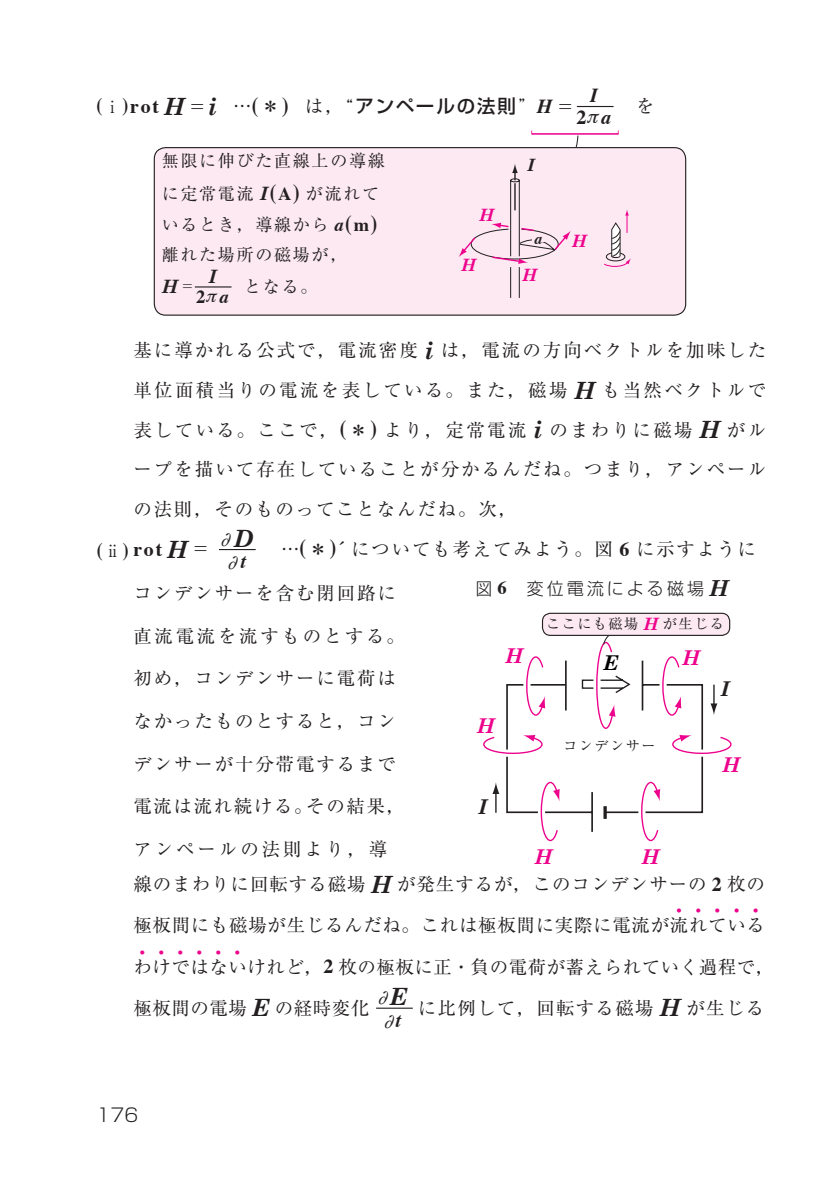
<style>
.page{position:relative;width:840px;height:1191px;background:#fff}
.page>*{position:absolute;margin:0;border:0;box-sizing:border-box;transform-origin:0 0}
.t1{font:italic 700 23.8px "Century Schoolbook";color:#231f20}
.t2{font:italic 700 20.4px "Century Schoolbook";color:#ed028c}
.t3{font:italic 700 20.4px "Century Schoolbook";color:#231f20}
.t4{font:italic 700 20.4px "Century Schoolbook";color:#000}
.t5{font:700 19.8px "Times";color:#231f20}
.t6{font:italic 700 19.8px/22px "Times";color:#231f20;text-align:center}
.t7{font:18.4px/39.6px "Ryumin";letter-spacing:.1em;color:#231f20;text-align:justify}
.t8{font:18.4px "Ryumin";letter-spacing:.03em;color:#231f20}
.t9{font:18.4px/35.8px "Ryumin";letter-spacing:.055em;color:#231f20}
.t10{font:18.4px "Ryumin";letter-spacing:.04em;color:#231f20}
.t11{font:500 18.4px "Shin Go";letter-spacing:.1em;color:#231f20}
.t12{font:18.4px "Ryumin";letter-spacing:.07em;color:#231f20}
.t13{font:18.4px "Ryumin";letter-spacing:.15em;color:#231f20}
.t14{font:300 18.4px "Shin Go";color:#231f20}
.t15{font:italic 700 18.4px "Century Schoolbook";color:#231f20}
.t16{font:700 18.4px "Times";color:#231f20}
.t17{font:17px/31.2px "Ryumin";letter-spacing:.1em;color:#231f20}
.t18{font:300 17px "Shin Go";letter-spacing:.175em;color:#231f20}
.t19{font:italic 700 17px "Century Schoolbook";color:#ed028c}
.t20{font:italic 700 17px "Century Schoolbook";color:#231f20}
.t21{font:italic 700 15.6px "Times";color:#231f20}
.t22{font:14.2px "Ryumin";letter-spacing:.1em;color:#231f20}
.t23{font:9.2px "Kenten Generic";letter-spacing:1.06em;color:#ed028c}
.s1{font-family:"Times";font-weight:700;font-size:20.6px}
.s2{font-family:"Ryumin";font-weight:400;font-size:16.6px}
.s3{font-family:"Times";font-weight:700;font-size:19.8px}
.s4{font-family:"Century Schoolbook";font-weight:700;font-style:italic;font-size:23.8px}
.s5{font-weight:300;font-size:17px}
.s6{font-family:"Ryumin";font-weight:400}
.s7{font-family:"Times";font-weight:700;font-size:22.8px}
.s8{font-family:"Times";font-weight:700;font-style:italic;font-size:19.8px}
.s9{font-style:normal}
.s10{font-family:"Century Schoolbook";font-weight:700;font-style:italic;font-size:18.4px}
.s11{font-family:"Times";font-weight:700;font-size:18.4px}
.s12{font-family:"Times";font-weight:700;font-style:italic;font-size:18.4px}
.s13{font-family:"Shin Go";font-weight:300;font-style:normal;font-size:12.8px}
.s14{font-style:italic}
.s15{font-size:20.6px}
.s16{font-family:"Century Schoolbook";font-style:italic;font-size:23.8px}
.s17{font-family:"Shin Go";font-weight:300;font-size:17px}
.s18{font-family:"Times";font-weight:700}
.s19{font-family:"Century Schoolbook";font-weight:700;font-style:italic;font-size:22.2px}
.s20{font-family:"Century Schoolbook";font-weight:700;font-style:italic;font-size:17px;color:#ed028c}
</style>
<div class="page">
<div style="left:154px;top:148px;width:531px;height:167px;background:#fce9f1;border-radius:11px"></div>
<div style="left:154px;top:147px;width:531px;height:169px;border:1px solid #231f20;border-radius:11px"></div>
<div style="left:531px;top:130px;width:87px;height:4px;border:1px solid #ed028c"></div>
<svg style="left:574px;top:134px;width:4px;height:14px"></svg>
<hr style="left:576px;top:106px;width:37px;height:1px;background:#231f20">
<hr style="left:195px;top:286px;width:36px;height:1px;background:#231f20">
<hr style="left:219px;top:549px;width:36px;height:1px;background:#231f20">
<hr style="left:376px;top:1007px;width:36px;height:1px;background:#231f20">
<svg style="left:458px;top:164px;width:112px;height:134px"></svg>
<svg style="left:604px;top:209px;width:26px;height:58px"></svg>
<div style="left:531px;top:236px;width:13px;height:6px;background:#fce9f1"></div>
<svg style="left:483px;top:632px;width:248px;height:209px"></svg>
<div style="left:542px;top:613px;width:187px;height:22px;background:#fce9f1;border-radius:8px"></div>
<div style="left:541px;top:613px;width:188px;height:23px;border:1px solid #231f20;border-radius:8px"></div>
<p class="t11" style="left:96px;top:94px;width:478px"><span class="s1">(</span><span class="s2">ⅰ</span><span class="s1">)</span><span class="s3">rot</span> <span class="s4">H</span> <span class="s5">＝</span><span class="s4">i</span> <span class="s6">…</span><span class="s7">(</span><span class="s6">＊</span><span class="s7">)</span> <span class="s6">は，“</span>アンペールの法則<span class="s6">”</span><span class="s8">H</span> <span class="s5">＝</span></p>
<p class="t6" style="left:576px;top:83px;width:36px">I<br><span class="s9">2</span> a</p>
<p class="t7" style="left:636px;top:86px;width:20px">を</p>
<p class="t17" style="left:162px;top:145px;width:224px">無限に伸びた直線上の導線に定常電流 <span class="s10">I</span><span class="s7">(</span><span class="s11">A</span><span class="s7">)</span> が流れているとき，導線から <span class="s12">a</span><span class="s7">(</span><span class="s11">m</span><span class="s7">)</span>離れた場所の磁場が，</p>
<p class="t15" style="left:162px;top:275px;width:34px">H <span class="s13">＝</span></p>
<p class="t15" style="left:208px;top:264px;width:10px">I</p>
<p class="t16" style="left:196px;top:279px;width:34px">2 <span class="s14">a</span></p>
<p class="t17" style="left:244px;top:270px;width:75px">となる。</p>
<p class="t19" style="left:479px;top:204px;width:16px">H</p>
<p class="t19" style="left:461px;top:254px;width:16px">H</p>
<p class="t20" style="left:527px;top:154px;width:9px">I</p>
<p class="t21" style="left:534px;top:224px;width:9px">a</p>
<p class="t19" style="left:522px;top:264px;width:16px">H</p>
<p class="t19" style="left:571px;top:230px;width:16px">H</p>
<p class="t7" style="left:133px;top:330px;width:634px">基に導かれる公式で，電流密度 <span class="s4">i</span> は，電流の方向ベクトルを加味した単位面積当りの電流を表している。また，磁場 <span class="s4">H</span> も当然ベクトルで表している。ここで，<span class="s7">(</span>＊<span class="s7">)</span> より，定常電流 <span class="s4">i</span> のまわりに磁場 <span class="s4">H</span> がループを描いて存在していることが分かるんだね。つまり，アンペールの法則，そのものってことなんだね。次，</p>
<p class="t5" style="left:97px;top:530px;width:114px"><span class="s15">(</span><sub>ⅱ</sub><span class="s15">)</span>rot<span class="s16">H</span> <span class="s17">＝</span></p>
<p class="t1" style="left:219px;top:523px;width:35px">∂D</p>
<p class="t6" style="left:227px;top:549px;width:21px">∂t</p>
<p class="t7" style="left:281px;top:529px;width:476px">…<span class="s7">(</span>＊<span class="s7">)</span><span class="s18">´</span> についても考えてみよう。図 <span class="s3">6</span> に示すように</p>
<p class="t7" style="left:133px;top:573px;width:264px">コンデンサーを含む閉回路に</p>
<p class="t13" style="left:133px;top:625px;width:273px">直流電流を流すものとする。</p>
<p class="t7" style="left:133px;top:658px;width:264px">初め，コンデンサーに電荷は</p>
<p class="t7" style="left:133px;top:701px;width:264px">なかったものとすると，コン</p>
<p class="t7" style="left:133px;top:743px;width:264px">デンサーが十分帯電するまで</p>
<p class="t7" style="left:133px;top:786px;width:273px">電流は流れ続ける。その結果，</p>
<p class="t9" style="left:133px;top:830px;width:632px">アンペールの法則より，導<br>線のまわりに回転する磁場 <span class="s4">H</span> が発生するが，このコンデンサーの <span class="s3">2</span> 枚の</p>
<p class="t10" style="left:133px;top:914px;width:632px">極板間にも磁場が生じるんだね。これは極板間に実際に電流が流れている</p>
<p class="t18" style="left:475px;top:577px;width:254px">図 <span class="s11">6</span> 変位電流による磁場 <span class="s19">H</span></p>
<p class="t22" style="left:546px;top:616px;width:179px">ここにも磁場 <span class="s20">H</span> が生じる</p>
<p class="t2" style="left:505px;top:643px;width:19px">H</p>
<p class="t4" style="left:602px;top:650px;width:17px">E</p>
<p class="t2" style="left:681px;top:645px;width:19px">H</p>
<p class="t3" style="left:720px;top:676px;width:11px">I</p>
<p class="t2" style="left:476px;top:712px;width:19px">H</p>
<p class="t22" style="left:563px;top:737px;width:94px">コンデンサー</p>
<p class="t2" style="left:721px;top:752px;width:19px">H</p>
<p class="t3" style="left:478px;top:794px;width:11px">I</p>
<p class="t2" style="left:534px;top:843px;width:19px">H</p>
<p class="t2" style="left:641px;top:843px;width:19px">H</p>
<p class="t23" style="left:674px;top:906px;width:87px">44444</p>
<p class="t23" style="left:138px;top:947px;width:106px">444444</p>
<p class="t8" style="left:133px;top:956px;width:642px">わけではないけれど，<span class="s3">2</span> 枚の極板に正・負の電荷が蓄えられていく過程で，</p>
<p class="t8" style="left:133px;top:997px;width:237px">極板間の電場 <span class="s4">E</span> の経時変化</p>
<p class="t1" style="left:377px;top:982px;width:32px">∂E</p>
<p class="t6" style="left:383px;top:1008px;width:19px">∂t</p>
<p class="t12" style="left:418px;top:997px;width:347px">に比例して，回転する磁場 <span class="s4">H</span> が生じる</p>
<p class="t14" style="left:96px;top:1103px;width:43px">176</p>
</div>
